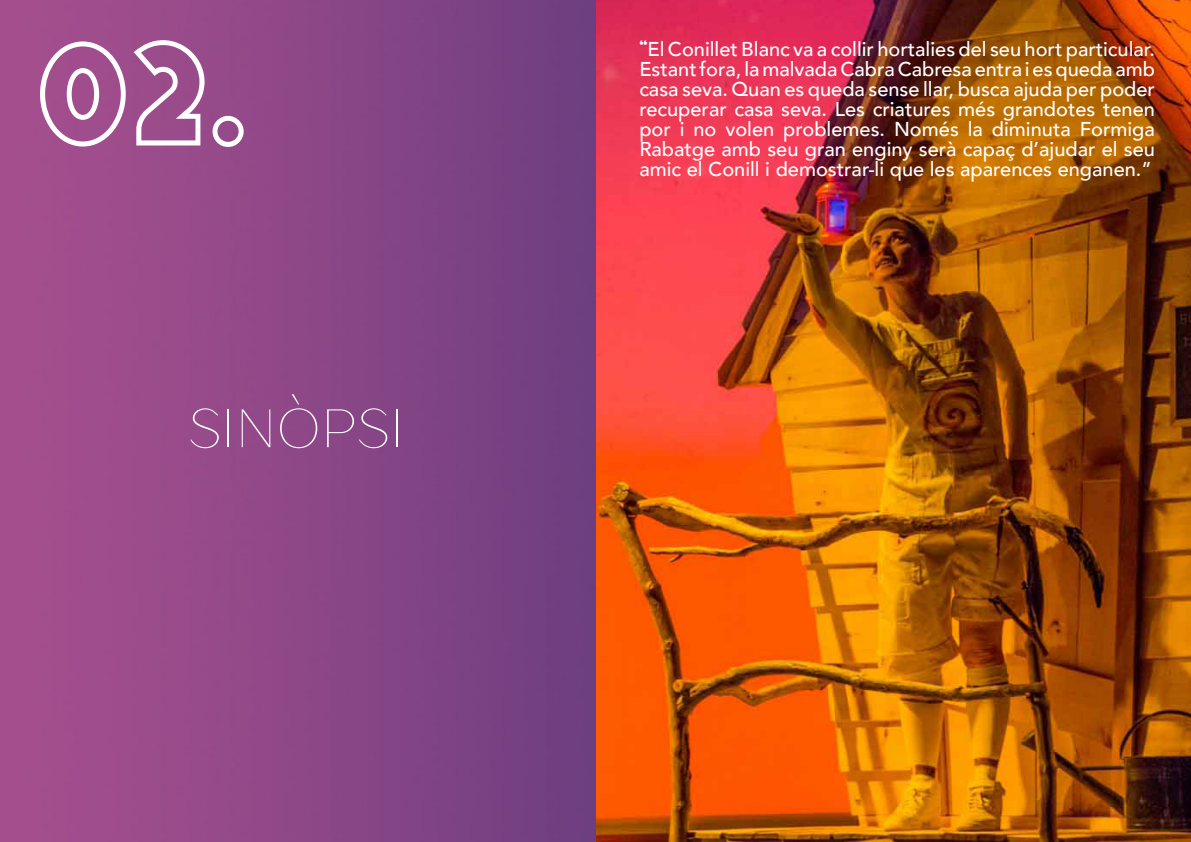
<style>
.page{position:relative;width:1191px;height:842px;background:#fff}
.page>*{position:absolute;margin:0;border:0;box-sizing:border-box;transform-origin:0 0}
.t1{font:133.5px "Vinnie Boom Bah NF";color:#fff}
.t2{font:54px "Drugs";color:#fff}
.t3{font:500 20px/20px "Avenir";color:#fff;text-align:justify}
.s1{font-family:"Lemon Milklight";font-weight:400}
</style>
<div class="page">
<img style="left:0;top:0;width:1191px;height:842px">
<h1 class="t1" style="left:36px;top:-7px;width:213px">02.</h1>
<h2 class="t2" style="left:188px;top:394px;width:217px">SINÒPSI</h2>
<p class="t3" style="left:639px;top:38px;width:517px"><span class="s1">“</span>El Conillet Blanc va a collir hortalies del seu hort particular.<br>Estant fora, la malvada Cabra Cabresa entra i es queda amb casa seva. Quan es queda sense llar, busca ajuda per poder recuperar casa seva. Les criatures més grandotes tenen por i no volen problemes. Només la diminuta Formiga Rabatge amb seu gran enginy serà capaç d’ajudar el seu amic el Conill i demostrar-li que les aparences enganen.”</p>
</div>
